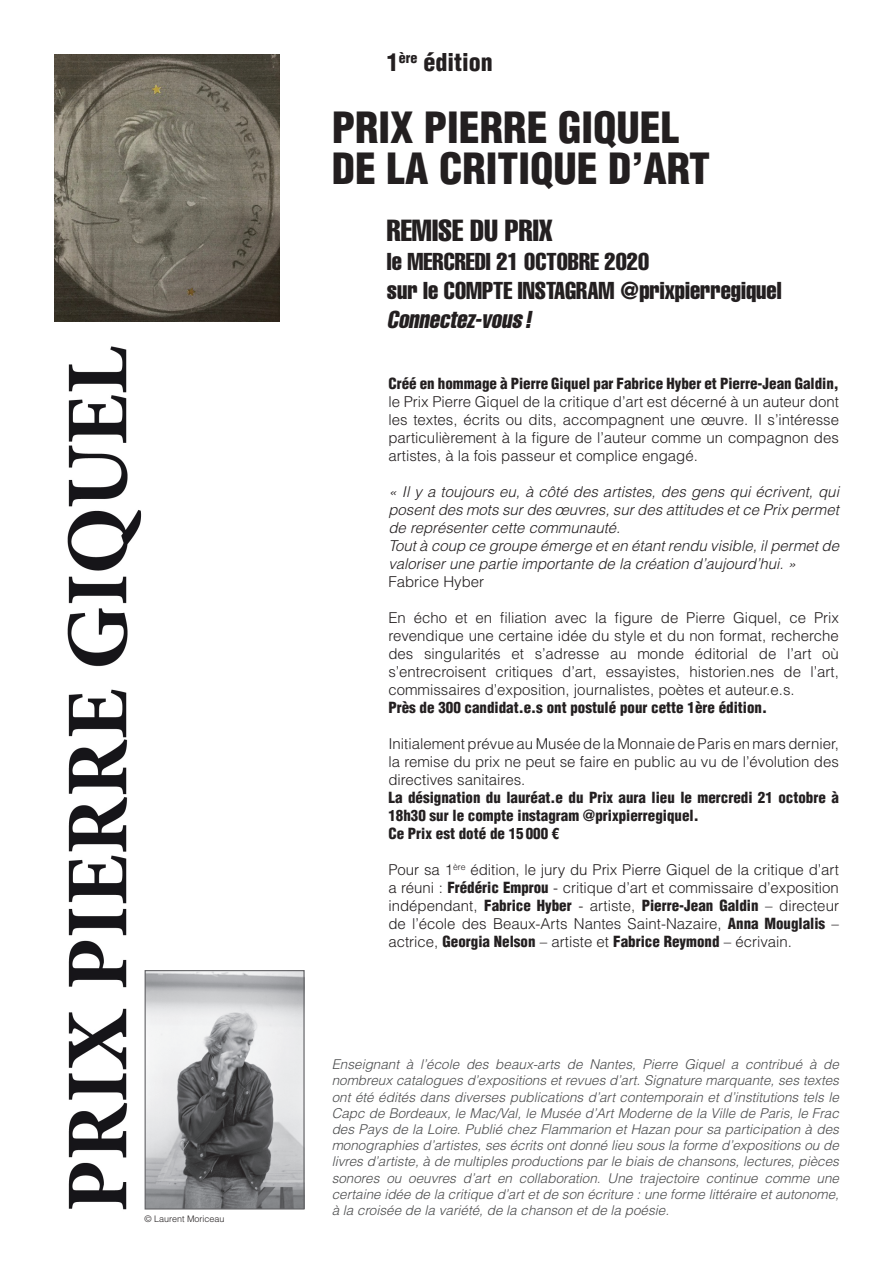
<style>
.page{position:relative;width:893px;height:1263px;background:#fff}
.page>*{position:absolute;margin:0;border:0;box-sizing:border-box;transform-origin:0 0}
.t1{font:900 condensed 42px/40.5px "Helvetica LT Std";color:#231f20}
.t2{font:30px "Helvetica LT Std Comp";color:#231f20}
.t3{font:24px/28.8px "Helvetica LT Std Comp";color:#231f20}
.t4{font:italic 24px "Helvetica LT Std Comp";color:#231f20}
.t5{font:900 condensed 24px "Helvetica LT Std";color:#231f20}
.t6{font:300 15px/18px "Helvetica LT Std";color:#231f20;text-align:justify}
.t7{font:italic 300 15px/18px "Helvetica LT Std";color:#231f20}
.t8{font:900 condensed 15px/18px "Helvetica LT Std";color:#231f20}
.t9{font:italic 300 13.5px/16.2px "Helvetica LT Std";color:#4b4c4d;text-align:justify}
.t10{font:300 9px "Helvetica LT Std";color:#231f20}
.s1{font-weight:900;font-stretch:condensed}
</style>
<div class="page">
<img style="left:54px;top:54px;width:226px;height:267px">
<img style="left:67px;top:346px;width:79px;height:864px">
<img style="left:147px;top:972px;width:156px;height:235px">
<div style="left:145px;top:970px;width:160px;height:239px;border:1px solid #636366"></div>
<p class="t10" style="left:145px;top:1213px;width:82px">© Laurent Moriceau</p>
<h3 class="t5" style="left:387px;top:47px;width:107px">1<sup>ère</sup> édition</h3>
<h1 class="t1" style="left:332px;top:107px;width:380px">PRIX PIERRE GIQUEL<br>DE LA CRITIQUE D’ART</h1>
<h2 class="t2" style="left:387px;top:212px;width:167px">REMISE DU PRIX</h2>
<h3 class="t3" style="left:387px;top:247px;width:396px">le MERCREDI 21 OCTOBRE 2020<br>sur le COMPTE INSTAGRAM @prixpierregiquel</h3>
<h3 class="t4" style="left:387px;top:304px;width:151px">Connectez-vous !</h3>
<p class="t8" style="left:388px;top:375px;width:452px">Créé en hommage à Pierre Giquel par Fabrice Hyber et Pierre-Jean Galdin,</p>
<p class="t6" style="left:388px;top:393px;width:452px">le Prix Pierre Giquel de la critique d’art est décerné à un auteur dont les textes, écrits ou dits, accompagnent une œuvre. Il s’intéresse particulièrement à la figure de l’auteur comme un compagnon des artistes, à la fois passeur et complice engagé.</p>
<p class="t7" style="left:388px;top:483px;width:452px">« Il y a toujours eu, à côté des artistes, des gens qui écrivent, qui posent des mots sur des œuvres, sur des attitudes et ce Prix permet de représenter cette communauté.<br>Tout à coup ce groupe émerge et en étant rendu visible, il permet de valoriser une partie importante de la création d’aujourd’hui. »</p>
<p class="t6" style="left:388px;top:573px;width:97px">Fabrice Hyber</p>
<p class="t6" style="left:388px;top:609px;width:452px">En écho et en filiation avec la figure de Pierre Giquel, ce Prix revendique une certaine idée du style et du non format, recherche des singularités et s’adresse au monde éditorial de l’art où s’entrecroisent critiques d’art, essayistes, historien.nes de l’art, commissaires d’exposition, journalistes, poètes et auteur.e.s.</p>
<p class="t8" style="left:388px;top:699px;width:380px">Près de 300 candidat.e.s ont postulé pour cette 1ère édition.</p>
<p class="t6" style="left:388px;top:735px;width:452px">Initialement prévue au Musée de la Monnaie de Paris en mars dernier, la remise du prix ne peut se faire en public au vu de l’évolution des directives sanitaires.</p>
<p class="t8" style="left:388px;top:789px;width:452px">La désignation du lauréat.e du Prix aura lieu le mercredi 21 octobre à<br>18h30 sur le compte instagram @prixpierregiquel.<br>Ce Prix est doté de 15000 €</p>
<p class="t6" style="left:388px;top:861px;width:452px">Pour sa 1<sup>ère</sup> édition, le jury du Prix Pierre Giquel de la critique d’art a réuni : <span class="s1">Frédéric Emprou</span> - critique d’art et commissaire d’exposition indépendant, <span class="s1">Fabrice Hyber</span> - artiste, <span class="s1">Pierre-Jean Galdin</span> – directeur de l’école des Beaux-Arts Nantes Saint-Nazaire, <span class="s1">Anna Mouglalis</span> – actrice, <span class="s1">Georgia Nelson</span> – artiste et <span class="s1">Fabrice Reymond</span> – écrivain.</p>
<p class="t9" style="left:332px;top:1056px;width:509px">Enseignant à l’école des beaux-arts de Nantes, Pierre Giquel a contribué à de nombreux catalogues d’expositions et revues d’art. Signature marquante, ses textes ont été édités dans diverses publications d’art contemporain et d’institutions tels le Capc de Bordeaux, le Mac/Val, le Musée d’Art Moderne de la Ville de Paris, le Frac des Pays de la Loire. Publié chez Flammarion et Hazan pour sa participation à des monographies d’artistes, ses écrits ont donné lieu sous la forme d’expositions ou de livres d’artiste, à de multiples productions par le biais de chansons, lectures, pièces sonores ou oeuvres d’art en collaboration. Une trajectoire continue comme une certaine idée de la critique d’art et de son écriture : une forme littéraire et autonome, à la croisée de la variété, de la chanson et de la poésie.</p>
</div>
